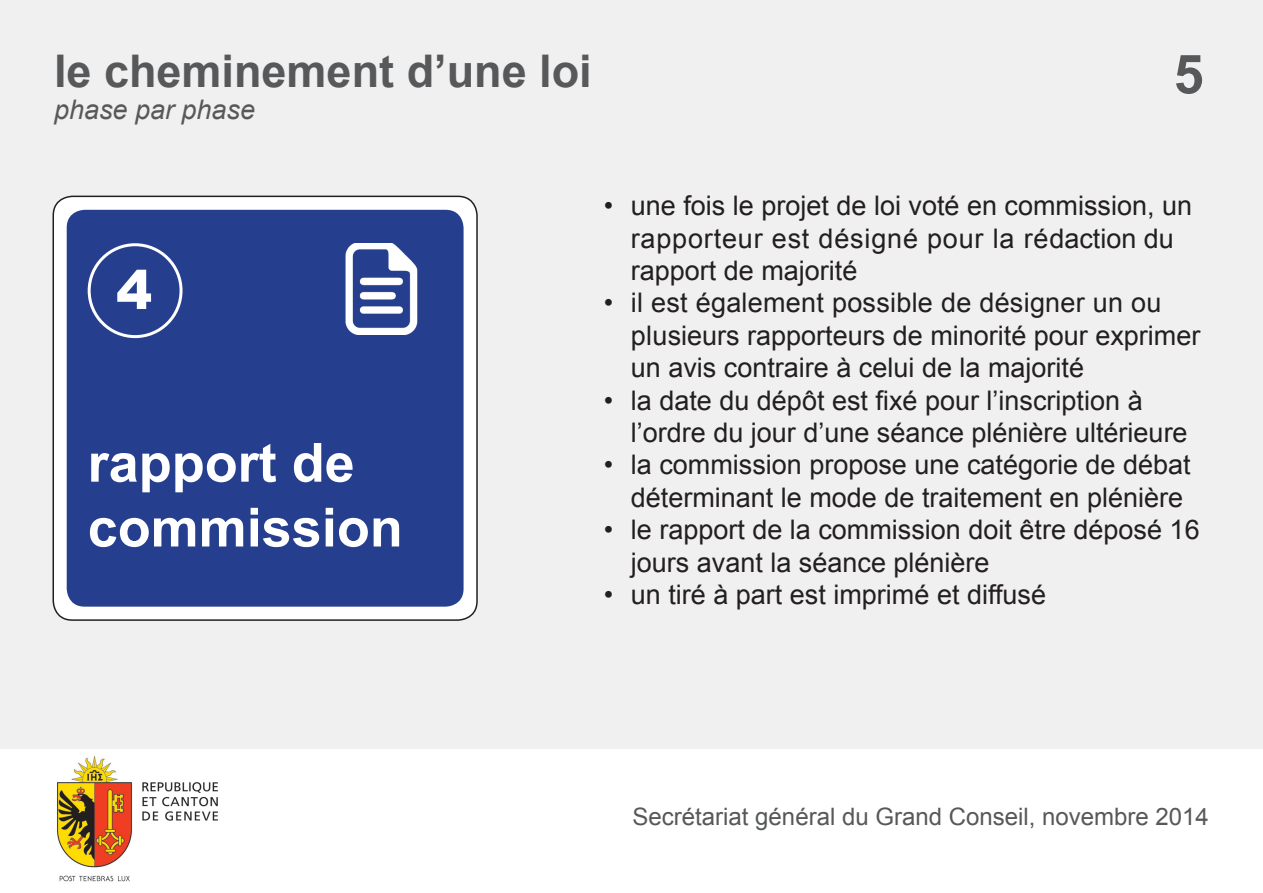
<style>
.page{position:relative;width:1263px;height:893px;background:#fff}
.page>*{position:absolute;margin:0;border:0;box-sizing:border-box;transform-origin:0 0}
.t1{font:700 54px/64.8px "Arial";color:#fff}
.t2{font:700 54px "Arial";color:#57585a}
.t3{font:900 54px "Arial";color:#fff}
.t4{font:700 45px "Arial";color:#57585a}
.t5{font:27px/32.4px "Arial";color:#231f20}
.t6{font:italic 27px "Arial";color:#57585a}
.t7{font:24px "Arial";color:#57585a}
</style>
<div class="page">
<div style="left:0;top:0;width:1263px;height:748px;background:#f0f0f0"></div>
<img style="left:57px;top:756px;width:161px;height:126px">
<div style="left:53px;top:196px;width:424px;height:424px;background:#fff;border-radius:19px"></div>
<div style="left:53px;top:196px;width:425px;height:425px;border:2px solid #231f20;border-radius:19px"></div>
<div style="left:67px;top:210px;width:397px;height:397px;background:#253f8e;border-radius:18px"></div>
<div style="left:88px;top:243px;width:95px;height:95px;border:3px solid #fff;border-radius:50%"></div>
<img style="left:345px;top:243px;width:73px;height:91px">
<p class="t4" style="left:54px;top:41px;width:539px">le cheminement d’une loi</p>
<p class="t6" style="left:54px;top:92px;width:203px">phase par phase</p>
<h1 class="t2" style="left:1174px;top:38px;width:32px">5</h1>
<p class="t3" style="left:116px;top:250px;width:38px">4</p>
<p class="t1" style="left:88px;top:432px;width:317px">rapport de commission</p>
<p class="t5" style="left:631px;top:190px;width:563px;text-indent:-27px">• une fois le projet de loi voté en commission, un rapporteur est désigné pour la rédaction du rapport de majorité</p>
<p class="t5" style="left:631px;top:287px;width:571px;text-indent:-27px">• il est également possible de désigner un ou plusieurs rapporteurs de minorité pour exprimer un avis contraire à celui de la majorité</p>
<p class="t5" style="left:631px;top:384px;width:558px;text-indent:-27px">• la date du dépôt est fixé pour l’inscription à l’ordre du jour d’une séance plénière ultérieure</p>
<p class="t5" style="left:604px;top:449px;width:588px;text-align:right">• la commission propose une catégorie de débat déterminant le mode de traitement en plénière</p>
<p class="t5" style="left:631px;top:514px;width:570px;text-indent:-27px">• le rapport de la commission doit être déposé 16 jours avant la séance plénière</p>
<p class="t5" style="left:604px;top:579px;width:444px">• un tiré à part est imprimé et diffusé</p>
<p class="t7" style="left:632px;top:801px;width:578px">Secrétariat général du Grand Conseil, novembre 2014</p>
</div>
